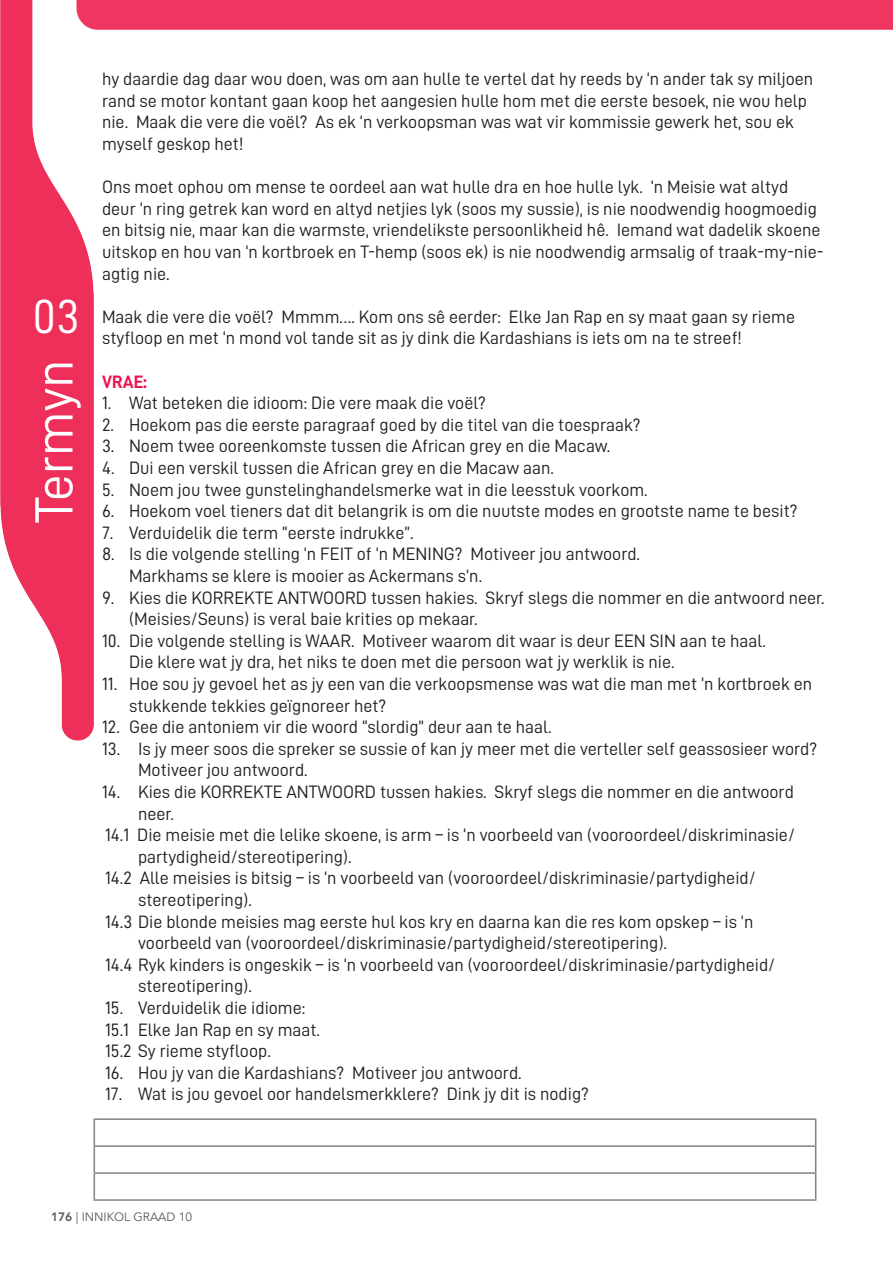
<style>
.page{position:relative;width:893px;height:1263px;background:#fff}
.page>*{position:absolute;margin:0;border:0;box-sizing:border-box;transform-origin:0 0}
.t1{font:54px "D DIN";color:#fff}
.t2{font:48px "D DIN";color:#fff}
.t3{font:18px/21.6px "D DIN";color:#231f20}
.t4{font:18px "D DIN Bold";color:#ed1450}
.t5{font:12px "Avenir LT Std";color:#57585a}
.s1{font-weight:800}
</style>
<div class="page">
<img style="left:0;top:0;width:94px;height:740px">
<hr style="left:94px;top:1172px;width:722px;height:2px;background:#808285">
<hr style="left:94px;top:1118px;width:722px;height:2px;background:#808285">
<svg style="left:94px;top:1120px;width:1px;height:79px"></svg>
<svg style="left:815px;top:1120px;width:1px;height:79px"></svg>
<hr style="left:94px;top:1145px;width:722px;height:2px;background:#808285">
<hr style="left:94px;top:1199px;width:722px;height:2px;background:#808285">
<div style="left:77px;top:0;width:816px;height:30px;background:#ee3661"></div>
<p class="t2" style="left:33px;top:290px;width:49px">03</p>
<p class="t1" style="left:24px;top:523px;width:165px;rotate:-90deg">Termyn</p>
<p class="t3" style="left:102px;top:68px;width:713px">hy daardie dag daar wou doen, was om aan hulle te vertel dat hy reeds by ‘n ander tak sy miljoen rand se motor kontant gaan koop het aangesien hulle hom met die eerste besoek, nie wou help nie. Maak die vere die voël? As ek ‘n verkoopsman was wat vir kommissie gewerk het, sou ek myself geskop het!</p>
<p class="t3" style="left:102px;top:176px;width:723px">Ons moet ophou om mense te oordeel aan wat hulle dra en hoe hulle lyk. ‘n Meisie wat altyd deur ‘n ring getrek kan word en altyd netjies lyk (soos my sussie), is nie noodwendig hoogmoedig en bitsig nie, maar kan die warmste, vriendelikste persoonlikheid hê. Iemand wat dadelik skoene uitskop en hou van ‘n kortbroek en T-hemp (soos ek) is nie noodwendig armsalig of traak-my-nie&shy;agtig nie.</p>
<p class="t3" style="left:102px;top:305px;width:695px">Maak die vere die voël? Mmmm…. Kom ons sê eerder: Elke Jan Rap en sy maat gaan sy rieme styfloop en met ‘n mond vol tande sit as jy dink die Kardashians is iets om na te streef!</p>
<p class="t4" style="left:102px;top:371px;width:47px">VRAE:</p>
<p class="t3" style="left:102px;top:392px;width:385px">1. Wat beteken die idioom: Die vere maak die voël?</p>
<p class="t3" style="left:102px;top:413px;width:540px">2. Hoekom pas die eerste paragraaf goed by die titel van die toespraak?</p>
<p class="t3" style="left:102px;top:435px;width:510px">3. Noem twee ooreenkomste tussen die African grey en die Macaw.</p>
<p class="t3" style="left:102px;top:457px;width:453px">4. Dui een verskil tussen die African grey en die Macaw aan.</p>
<p class="t3" style="left:102px;top:478px;width:547px">5. Noem jou twee gunstelinghandelsmerke wat in die leesstuk voorkom.</p>
<p class="t3" style="left:102px;top:500px;width:697px">6. Hoekom voel tieners dat dit belangrik is om die nuutste modes en grootste name te besit?</p>
<p class="t3" style="left:102px;top:521px;width:313px">7. Verduidelik die term “eerste indrukke”.</p>
<p class="t3" style="left:129px;top:543px;width:513px;text-indent:-27px">8. Is die volgende stelling ‘n FEIT of ‘n MENING? Motiveer jou antwoord.<br>Markhams se klere is mooier as Ackermans s’n.</p>
<p class="t3" style="left:129px;top:586px;width:697px;text-indent:-27px">9. Kies die KORREKTE ANTWOORD tussen hakies. Skryf slegs die nommer en die antwoord neer. (Meisies/Seuns) is veral baie krities op mekaar.</p>
<p class="t3" style="left:129px;top:629px;width:638px;text-indent:-27px">10. Die volgende stelling is WAAR. Motiveer waarom dit waar is deur EEN SIN aan te haal.<br>Die klere wat jy dra, het niks te doen met die persoon wat jy werklik is nie.</p>
<p class="t3" style="left:129px;top:673px;width:685px;text-indent:-27px">11. Hoe sou jy gevoel het as jy een van die verkoopsmense was wat die man met ‘n kortbroek en stukkende tekkies geïgnoreer het?</p>
<p class="t3" style="left:102px;top:716px;width:451px">12. Gee die antoniem vir die woord “slordig” deur aan te haal.</p>
<p class="t3" style="left:138px;top:737px;width:680px;text-indent:-36px">13. Is jy meer soos die spreker se sussie of kan jy meer met die verteller self geassosieer word?<br>Motiveer jou antwoord.</p>
<p class="t3" style="left:138px;top:781px;width:657px;text-indent:-36px">14. Kies die KORREKTE ANTWOORD tussen hakies. Skryf slegs die nommer en die antwoord neer.</p>
<p class="t3" style="left:105px;top:824px;width:691px">14.1 Die meisie met die lelike skoene, is arm – is ‘n voorbeeld van (vooroordeel/diskriminasie/</p>
<p class="t3" style="left:138px;top:845px;width:215px">partydigheid/stereotipering).</p>
<p class="t3" style="left:105px;top:867px;width:652px">14.2 Alle meisies is bitsig – is ‘n voorbeeld van (vooroordeel/diskriminasie/partydigheid/</p>
<p class="t3" style="left:138px;top:889px;width:115px">stereotipering).</p>
<p class="t3" style="left:105px;top:910px;width:650px">14.3 Die blonde meisies mag eerste hul kos kry en daarna kan die res kom opskep – is ‘n</p>
<p class="t3" style="left:138px;top:932px;width:530px">voorbeeld van (vooroordeel/diskriminasie/partydigheid/stereotipering).</p>
<p class="t3" style="left:105px;top:953px;width:672px">14.4 Ryk kinders is ongeskik – is ‘n voorbeeld van (vooroordeel/diskriminasie/partydigheid/</p>
<p class="t3" style="left:138px;top:975px;width:115px">stereotipering).</p>
<p class="t3" style="left:105px;top:997px;width:202px">15. Verduidelik die idiome:</p>
<p class="t3" style="left:105px;top:1018px;width:216px">15.1 Elke Jan Rap en sy maat.</p>
<p class="t3" style="left:105px;top:1040px;width:167px">15.2 Sy rieme styfloop.</p>
<p class="t3" style="left:105px;top:1061px;width:418px">16. Hou jy van die Kardashians? Motiveer jou antwoord.</p>
<p class="t3" style="left:105px;top:1083px;width:485px">17. Wat is jou gevoel oor handelsmerkklere? Dink jy dit is nodig?</p>
<p class="t5" style="left:51px;top:1210px;width:143px"><span class="s1">176</span> | INNIKOL GRAAD 10</p>
</div>
